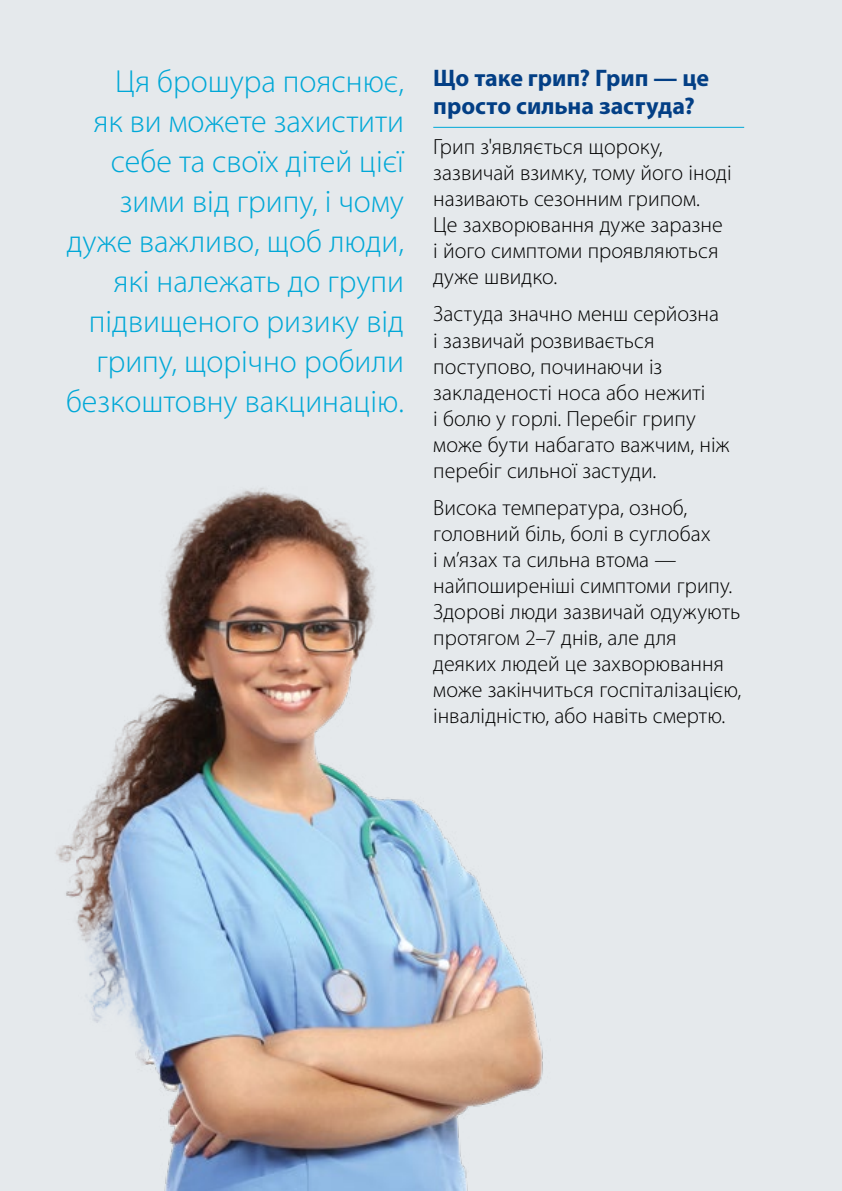
<style>
.page{position:relative;width:842px;height:1191px;background:#e5e9ec}
.page>*{position:absolute;margin:0;border:0;box-sizing:border-box;transform-origin:0 0}
.pull{font:300 32px/40px "Myriad Pro";color:#00a8d7;text-align:right}
.t1{font:700 24px/28px "Myriad Pro";color:#033f85}
.Body{font:300 22px/26px "Myriad Pro";color:#000}
</style>
<div class="page">
<hr style="left:433px;top:127px;width:311px;height:1px;background:#00a8d7">
<img style="left:56px;top:488px;width:487px;height:703px">
<p class="pull" style="left:66px;top:62px;width:339px">Ця брошура пояснює,<br>як ви можете захистити себе та своїх дітей цієї зими від грипу, і чому дуже важливо, щоб люди, які належать до групи підвищеного ризику від грипу, щорічно робили безкоштовну вакцинацію.</p>
<p class="t1" style="left:433px;top:63px;width:277px">Що таке грип? Грип — це просто сильна застуда?</p>
<p class="Body" style="left:433px;top:134px;width:300px">Грип з'являється щороку, зазвичай взимку, тому його іноді називають сезонним грипом.<br>Це захворювання дуже заразне і його симптоми проявляються дуже швидко.</p>
<p class="Body" style="left:433px;top:301px;width:298px">Застуда значно менш серйозна<br>і зазвичай розвивається поступово, починаючи із закладеності носа або нежиті<br>і болю у горлі. Перебіг грипу може бути набагато важчим, ніж перебіг сильної застуди.</p>
<p class="Body" style="left:433px;top:495px;width:310px">Висока температура, озноб, головний біль, болі в суглобах<br>і м’язах та сильна втома — найпоширеніші симптоми грипу.<br>Здорові люди зазвичай одужують протягом 2–7 днів, але для деяких людей це захворювання може закінчиться госпіталізацією, інвалідністю, або навіть смертю.</p>
</div>
